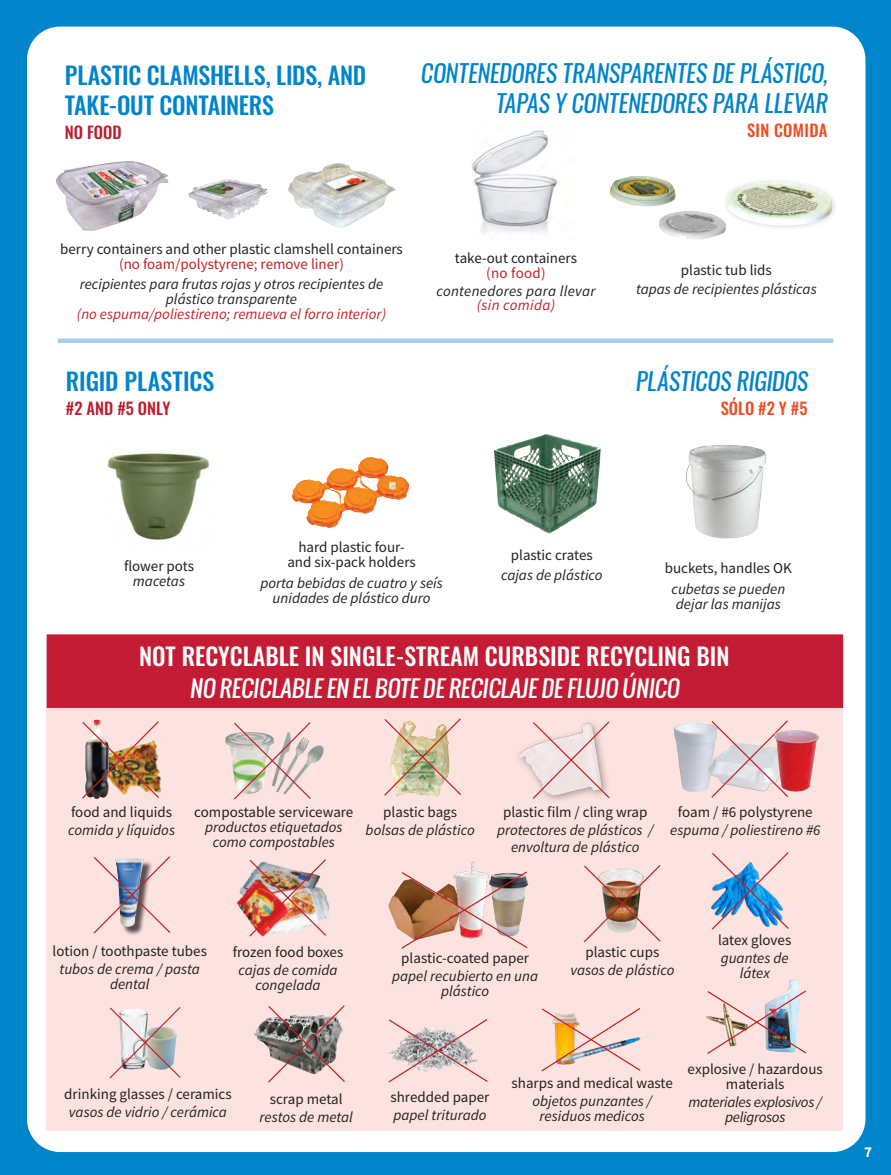
<style>
.page{position:relative;width:891px;height:1175px;background:#fff}
.page>*{position:absolute;margin:0;border:0;box-sizing:border-box;transform-origin:0 0}
.t1{font:24px/30px "Oswald";color:#0084ca;text-align:right}
.t2{font:500 24px/30px "Oswald";letter-spacing:-.005em;color:#0084ca}
.t3{font:500 24px "Oswald";color:#fff}
.t4{font:22.5px "Oswald";color:#fff}
.t5{font:500 16.5px "Oswald";letter-spacing:.02em;color:#f04b22}
.t6{font:500 16.5px "Oswald";color:#be1d2c}
.t7{font:italic 15px/15px "Source Sans Pro";color:#231f20;text-align:center}
.t8{font:15px/15px "Source Sans Pro";color:#231f20;text-align:center}
.t9{font:italic 15px "Source Sans Pro";color:#c12025}
.t10{font:15px "Source Sans Pro";color:#c12025}
.t11{font:italic 15px/15px "Source Sans Pro";letter-spacing:-.02em;color:#231f20;text-align:center}
.t12{font:italic 15px "Source Sans Pro";letter-spacing:.02em;color:#231f20}
.t13{font:italic 15px "Source Sans Pro";letter-spacing:.02em;color:#c12025}
.t14{font:700 15px "Source Sans Pro";color:#fff}
</style>
<div class="page">
<div style="left:0;top:0;width:891px;height:1174px;background:#0084ca"></div>
<div style="left:27px;top:27px;width:839px;height:1125px;background:#fff;border-radius:33px"></div>
<img style="left:610px;top:176px;width:115px;height:64px">
<div style="left:723px;top:178px;width:115px;height:53px;background:#fff"></div>
<img style="left:726px;top:181px;width:107px;height:46px">
<img style="left:471px;top:130px;width:87px;height:103px">
<img style="left:55px;top:161px;width:114px;height:70px">
<img style="left:188px;top:179px;width:80px;height:40px">
<div style="left:47px;top:707px;width:796px;height:423px;background:#fde3e0"></div>
<img style="left:384px;top:718px;width:77px;height:79px">
<svg style="left:109px;top:1007px;width:72px;height:72px"></svg>
<img style="left:237px;top:879px;width:93px;height:40px">
<img style="left:248px;top:859px;width:80px;height:78px">
<img style="left:254px;top:1019px;width:13px;height:27px">
<svg style="left:267px;top:1005px;width:78px;height:78px"></svg>
<svg style="left:388px;top:1019px;width:100px;height:64px"></svg>
<img style="left:673px;top:722px;width:37px;height:70px">
<img style="left:704px;top:734px;width:6px;height:58px">
<svg style="left:710px;top:720px;width:79px;height:78px"></svg>
<img style="left:764px;top:723px;width:55px;height:72px">
<img style="left:583px;top:865px;width:78px;height:78px">
<img style="left:93px;top:856px;width:78px;height:79px">
<div style="left:47px;top:634px;width:796px;height:74px;background:#c41c34;border:2px solid #c41c34"></div>
<div style="left:58px;top:338px;width:775px;height:5px;background:#accceb"></div>
<img style="left:288px;top:163px;width:108px;height:65px">
<img style="left:686px;top:445px;width:80px;height:94px">
<img style="left:494px;top:434px;width:107px;height:99px">
<img style="left:291px;top:457px;width:119px;height:72px">
<img style="left:486px;top:706px;width:168px;height:95px">
<img style="left:788px;top:979px;width:12px;height:10px">
<img style="left:706px;top:989px;width:101px;height:65px">
<img style="left:388px;top:886px;width:12px;height:44px">
<img style="left:471px;top:862px;width:4px;height:8px">
<img style="left:400px;top:870px;width:129px;height:79px">
<img style="left:711px;top:852px;width:78px;height:78px">
<svg style="left:531px;top:720px;width:80px;height:80px"></svg>
<img style="left:214px;top:705px;width:70px;height:64px">
<img style="left:312px;top:745px;width:12px;height:18px">
<svg style="left:233px;top:721px;width:79px;height:79px"></svg>
<img style="left:82px;top:720px;width:78px;height:79px">
<img style="left:107px;top:452px;width:103px;height:88px">
<img style="left:541px;top:1008px;width:100px;height:64px">
<h1 class="t2" style="left:65px;top:61px;width:303px">PLASTIC CLAMSHELLS, LIDS, AND<br>TAKE-OUT CONTAINERS</h1>
<p class="t6" style="left:65px;top:123px;width:58px">NO FOOD</p>
<h1 class="t1" style="left:420px;top:56px;width:413px">CONTENEDORES TRANSPARENTES DE PLÁSTICO,<br>TAPAS Y CONTENEDORES PARA LLEVAR</h1>
<p class="t5" style="left:747px;top:122px;width:82px">SIN COMIDA</p>
<p class="t8" style="left:60px;top:242px;width:344px">berry containers and other plastic clamshell containers</p>
<p class="t10" style="left:119px;top:255px;width:226px">(no foam/polystyrene; remove liner)</p>
<p class="t7" style="left:80px;top:276px;width:305px">recipientes para frutas rojas y otros recipientes de plástico transparente</p>
<p class="t9" style="left:77px;top:304px;width:311px">(no espuma/poliestireno; remueva el forro interior)</p>
<h1 class="t2" style="left:66px;top:367px;width:150px">RIGID PLASTICS</h1>
<p class="t6" style="left:66px;top:399px;width:106px">#2 AND #5 ONLY</p>
<p class="t8" style="left:455px;top:251px;width:124px">take-out containers</p>
<p class="t10" style="left:486px;top:264px;width:61px">(no food)</p>
<p class="t12" style="left:436px;top:282px;width:161px">contenedores para llevar</p>
<p class="t13" style="left:477px;top:295px;width:80px">(sin comida)</p>
<p class="t8" style="left:681px;top:262px;width:92px">plastic tub lids</p>
<p class="t7" style="left:636px;top:282px;width:182px">tapas de recipientes plásticas</p>
<h1 class="t1" style="left:635px;top:363px;width:179px">PLÁSTICOS RIGIDOS</h1>
<p class="t5" style="left:721px;top:399px;width:88px">SÓLO #2 Y #5</p>
<p class="t8" style="left:124px;top:558px;width:72px">flower pots</p>
<p class="t7" style="left:133px;top:573px;width:54px">macetas</p>
<p class="t8" style="left:287px;top:539px;width:130px">hard plastic four&shy;and six-pack holders</p>
<p class="t7" style="left:260px;top:575px;width:184px">porta bebidas de cuatro y seís unidades de plástico duro</p>
<p class="t8" style="left:511px;top:547px;width:83px">plastic crates</p>
<p class="t7" style="left:501px;top:567px;width:103px">cajas de plástico</p>
<p class="t8" style="left:665px;top:560px;width:129px">buckets, handles OK</p>
<p class="t7" style="left:671px;top:581px;width:115px;text-align:left">cubetas se pueden dejar las manijas</p>
<h1 class="t3" style="left:139px;top:643px;width:592px">NOT RECYCLABLE IN SINGLE-STREAM CURBSIDE RECYCLING BIN</h1>
<h2 class="t4" style="left:189px;top:671px;width:495px">NO RECICLABLE EN EL BOTE DE RECICLAJE DE FLUJO ÚNICO</h2>
<p class="t8" style="left:71px;top:804px;width:103px">food and liquids</p>
<p class="t7" style="left:68px;top:822px;width:108px">comida y líquidos</p>
<p class="t8" style="left:194px;top:804px;width:161px">compostable serviceware</p>
<p class="t7" style="left:205px;top:819px;width:139px">productos etiquetados como compostables</p>
<p class="t8" style="left:383px;top:804px;width:75px">plastic bags</p>
<p class="t7" style="left:366px;top:822px;width:111px">bolsas de plástico</p>
<p class="t8" style="left:503px;top:804px;width:146px">plastic film / cling wrap</p>
<p class="t7" style="left:497px;top:821px;width:158px;line-height:16.5px">protectores de plásticos / envoltura de plástico</p>
<p class="t8" style="left:678px;top:804px;width:136px">foam / #6 polystyrene</p>
<p class="t7" style="left:670px;top:822px;width:152px">espuma / poliestireno #6</p>
<p class="t8" style="left:53px;top:943px;width:156px">lotion / toothpaste tubes</p>
<p class="t7" style="left:60px;top:961px;width:142px">tubos de crema / pasta dental</p>
<p class="t8" style="left:233px;top:944px;width:112px">frozen food boxes</p>
<p class="t7" style="left:239px;top:962px;width:100px">cajas de comida congelada</p>
<p class="t8" style="left:401px;top:950px;width:129px">plastic-coated paper</p>
<p class="t7" style="left:392px;top:968px;width:147px">papel recubierto en una plástico</p>
<p class="t8" style="left:585px;top:944px;width:75px">plastic cups</p>
<p class="t7" style="left:570px;top:962px;width:106px">vasos de plástico</p>
<p class="t8" style="left:718px;top:932px;width:75px">latex gloves</p>
<p class="t7" style="left:721px;top:950px;width:70px">guantes de látex</p>
<p class="t8" style="left:64px;top:1086px;width:169px">drinking glasses / ceramics</p>
<p class="t7" style="left:69px;top:1104px;width:159px">vasos de vidrio / cerámica</p>
<p class="t8" style="left:270px;top:1091px;width:74px">scrap metal</p>
<p class="t7" style="left:260px;top:1109px;width:95px">restos de metal</p>
<p class="t8" style="left:391px;top:1089px;width:100px">shredded paper</p>
<p class="t7" style="left:393px;top:1107px;width:95px">papel triturado</p>
<p class="t8" style="left:512px;top:1075px;width:163px">sharps and medical waste</p>
<p class="t7" style="left:532px;top:1093px;width:121px">objetos punzantes / residuos medicos</p>
<p class="t8" style="left:688px;top:1061px;width:137px">explosive / hazardous materials</p>
<p class="t11" style="left:689px;top:1094px;width:135px">materiales explosivos / peligrosos</p>
<p class="t14" style="left:864px;top:1141px;width:9px">7</p>
</div>
